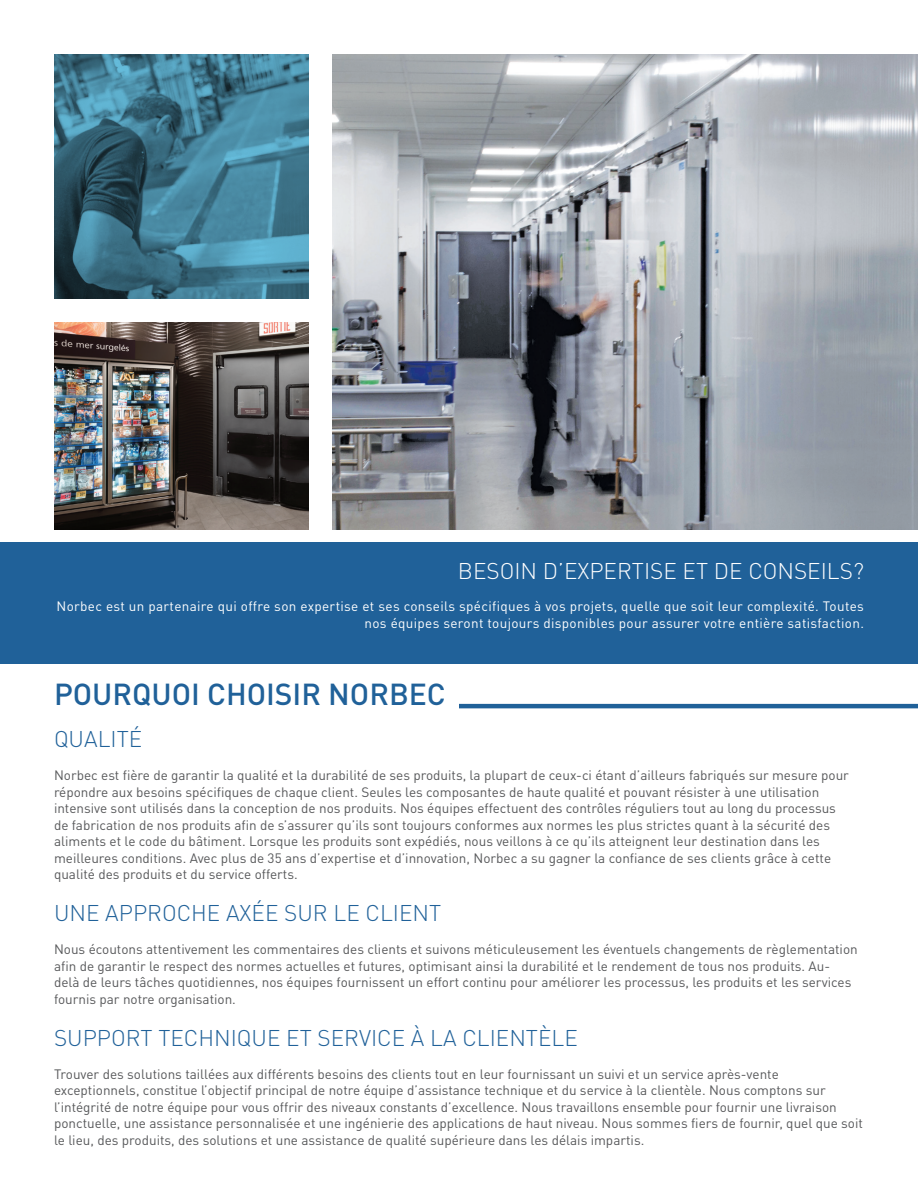
<style>
.page{position:relative;width:918px;height:1188px;background:#fff}
.page>*{position:absolute;margin:0;border:0;box-sizing:border-box;transform-origin:0 0}
.t1{font:500 30px "DIN";color:#206199}
.t2{font:300 22.5px "DIN";color:#206199}
.t3{font:300 22.5px "DIN";color:#fff}
.t4{font:13.5px/16.5px "DINOT";color:#57585a}
.t5{font:13.5px/16.5px "DINOT";letter-spacing:.025em;color:#fff;text-align:right}
</style>
<div class="page">
<div style="left:0;top:542px;width:918px;height:122px;background:#206199"></div>
<img style="left:333px;top:54px;width:585px;height:475px">
<svg style="left:54px;top:54px;width:255px;height:245px;background:#3f768c"></svg>
<img style="left:54px;top:323px;width:255px;height:206px">
<hr style="left:459px;top:704px;width:459px;height:4px;background:#206199">
<h2 class="t3" style="left:458px;top:557px;width:408px">BESOIN D’EXPERTISE ET DE CONSEILS?</h2>
<p class="t5" style="left:56px;top:598px;width:809px">Norbec est un partenaire qui offre son expertise et ses conseils spécifiques à vos projets, quelle que soit leur complexité. Toutes nos équipes seront toujours disponibles pour assurer votre entière satisfaction.</p>
<h1 class="t1" style="left:54px;top:675px;width:393px">POURQUOI CHOISIR NORBEC</h1>
<h2 class="t2" style="left:54px;top:725px;width:90px">QUALITÉ</h2>
<p class="t4" style="left:54px;top:767px;width:796px">Norbec est fière de garantir la qualité et la durabilité de ses produits, la plupart de ceux-ci étant d’ailleurs fabriqués sur mesure pour répondre aux besoins spécifiques de chaque client. Seules les composantes de haute qualité et pouvant résister à une utilisation intensive sont utilisés dans la conception de nos produits. Nos équipes effectuent des contrôles réguliers tout au long du processus de fabrication de nos produits afin de s’assurer qu’ils sont toujours conformes aux normes les plus strictes quant à la sécurité des aliments et le code du bâtiment. Lorsque les produits sont expédiés, nous veillons à ce qu’ils atteignent leur destination dans les meilleures conditions. Avec plus de 35 ans d’expertise et d’innovation, Norbec a su gagner la confiance de ses clients grâce à cette qualité des produits et du service offerts.</p>
<h2 class="t2" style="left:54px;top:899px;width:389px">UNE APPROCHE AXÉE SUR LE CLIENT</h2>
<p class="t4" style="left:54px;top:941px;width:805px">Nous écoutons attentivement les commentaires des clients et suivons méticuleusement les éventuels changements de règlementation afin de garantir le respect des normes actuelles et futures, optimisant ainsi la durabilité et le rendement de tous nos produits. Au&shy;delà de leurs tâches quotidiennes, nos équipes fournissent un effort continu pour améliorer les processus, les produits et les services fournis par notre organisation.</p>
<h2 class="t2" style="left:54px;top:1024px;width:525px">SUPPORT TECHNIQUE ET SERVICE À LA CLIENTÈLE</h2>
<p class="t4" style="left:54px;top:1066px;width:810px">Trouver des solutions taillées aux différents besoins des clients tout en leur fournissant un suivi et un service après-vente exceptionnels, constitue l’objectif principal de notre équipe d’assistance technique et du service à la clientèle. Nous comptons sur l’intégrité de notre équipe pour vous offrir des niveaux constants d’excellence. Nous travaillons ensemble pour fournir une livraison ponctuelle, une assistance personnalisée et une ingénierie des applications de haut niveau. Nous sommes fiers de fournir, quel que soit le lieu, des produits, des solutions et une assistance de qualité supérieure dans les délais impartis.</p>
</div>
